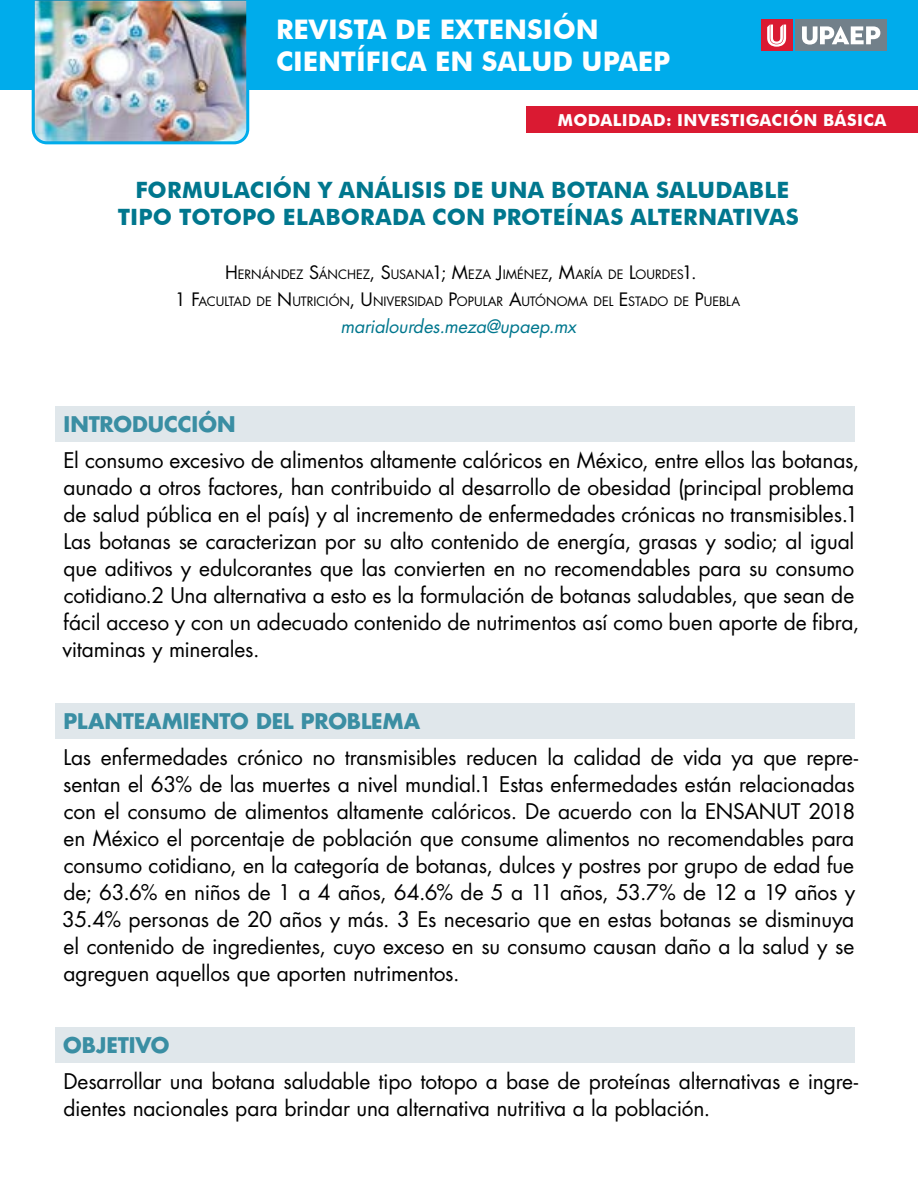
<style>
.page{position:relative;width:918px;height:1188px;background:#fff}
.page>*{position:absolute;margin:0;border:0;box-sizing:border-box;transform-origin:0 0}
.t1{font:700 27px/32.4px "Futura BT";color:#fff}
.t2{font:700 22.5px/27px "Futura BT";letter-spacing:.01em;color:#00778e;text-align:center}
.t3{font:21px/27px "Futura Std";letter-spacing:-.01em;color:#000}
.t4{font:700 21px "Futura Std";letter-spacing:-.005em;color:#3a8ea3}
.t5{font:italic 18px "Futura Std";letter-spacing:-.005em;color:#00778e}
.t6{font:700 16.5px "Futura BT";letter-spacing:.02em;color:#fff}
.t7{font:12.6px/27px "Futura Std";letter-spacing:-.005em;color:#000;text-align:center}
.s1{font-size:18px}
</style>
<div class="page">
<div style="left:0;top:0;width:918px;height:90px;background:#00aceb"></div>
<img style="left:31px;top:0;width:219px;height:145px">
<div style="left:796px;top:20px;width:91px;height:31px;background:#72808a"></div>
<svg style="left:802px;top:26px;width:78px;height:19px"></svg>
<div style="left:761px;top:20px;width:31px;height:31px;background:#da1a32"></div>
<svg style="left:767px;top:25px;width:19px;height:22px"></svg>
<div style="left:526px;top:106px;width:392px;height:27px;background:#da1a32"></div>
<div style="left:56px;top:406px;width:799px;height:36px;background:#e0e7eb"></div>
<div style="left:56px;top:703px;width:799px;height:36px;background:#e0e7eb"></div>
<div style="left:56px;top:1027px;width:799px;height:36px;background:#e0e7eb"></div>
<p class="t1" style="left:276px;top:13px;width:396px">REVISTA DE EXTENSIÓN<br>CIENTÍFICA EN SALUD UPAEP</p>
<p class="t6" style="left:558px;top:110px;width:330px">MODALIDAD: INVESTIGACIÓN BÁSICA</p>
<p class="t2" style="left:118px;top:176px;width:683px">FORMULACIÓN Y ANÁLISIS DE UNA BOTANA SALUDABLE<br>TIPO TOTOPO ELABORADA CON PROTEÍNAS ALTERNATIVAS</p>
<p class="t7" style="left:175px;top:261px;width:567px"><span class="s1">H</span> ERNÁNDEZ <span class="s1">S</span>ÁNCHEZ<span class="s1">, S</span>USANA<span class="s1">1; M</span>EZA <span class="s1">J</span>IMÉNEZ<span class="s1">, M</span>ARÍA DE <span class="s1">L</span>OURDES<span class="s1">1.<br>1 F</span>ACULTAD DE <span class="s1">N</span> UTRICIÓN<span class="s1">, U</span> NIVERSIDAD <span class="s1">P</span>OPULAR <span class="s1">A</span>UTÓNOMA DEL <span class="s1">E</span>STADO DE <span class="s1">P</span>UEBLA</p>
<p class="t5" style="left:341px;top:315px;width:237px">marialourdes.meza@upaep.mx</p>
<p class="t4" style="left:64px;top:410px;width:173px">INTRODUCCIÓN</p>
<p class="t3" style="left:62px;top:447px;width:799px">El consumo excesivo de alimentos altamente calóricos en México, entre ellos las botanas, aunado a otros factores, han contribuido al desarrollo de obesidad (principal problema de salud pública en el país) y al incremento de enfermedades crónicas no transmisibles.1<br>Las botanas se caracterizan por su alto contenido de energía, grasas y sodio; al igual que aditivos y edulcorantes que las convierten en no recomendables para su consumo cotidiano.2 Una alternativa a esto es la formulación de botanas saludables, que sean de fácil acceso y con un adecuado contenido de nutrimentos así como buen aporte de fibra, vitaminas y minerales.</p>
<p class="t4" style="left:64px;top:707px;width:358px">PLANTEAMIENTO DEL PROBLEMA</p>
<p class="t3" style="left:62px;top:744px;width:798px">Las enfermedades crónico no transmisibles reducen la calidad de vida ya que repre&shy;sentan el 63% de las muertes a nivel mundial.1 Estas enfermedades están relacionadas con el consumo de alimentos altamente calóricos. De acuerdo con la ENSANUT 2018 en México el porcentaje de población que consume alimentos no recomendables para consumo cotidiano, en la categoría de botanas, dulces y postres por grupo de edad fue de; 63.6% en niños de 1 a 4 años, 64.6% de 5 a 11 años, 53.7% de 12 a 19 años y 35.4% personas de 20 años y más. 3 Es necesario que en estas botanas se disminuya el contenido de ingredientes, cuyo exceso en su consumo causan daño a la salud y se agreguen aquellos que aporten nutrimentos.</p>
<p class="t4" style="left:63px;top:1031px;width:108px">OBJETIVO</p>
<p class="t3" style="left:63px;top:1068px;width:796px">Desarrollar una botana saludable tipo totopo a base de proteínas alternativas e ingre&shy;dientes nacionales para brindar una alternativa nutritiva a la población.</p>
</div>
